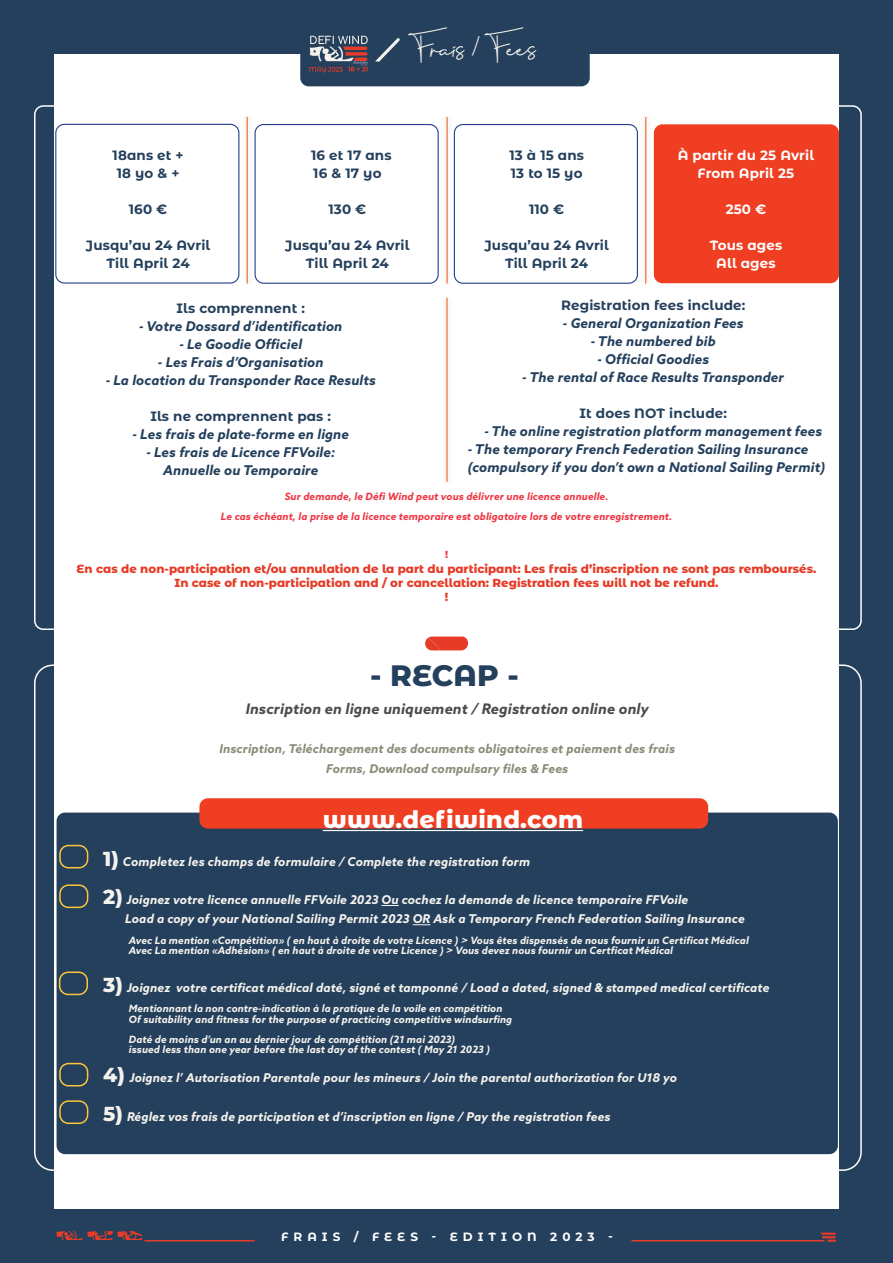
<style>
.page{position:relative;width:893px;height:1263px;background:#24405c}
.page>*{position:absolute;margin:0;border:0;box-sizing:border-box;transform-origin:0 0}
.t1{font:800 29.55px "Montserrat Alternates";color:#24405c}
.t2{font:25.35px "Cervanttis";color:#f5f2ed}
.t3{font:800 24px "Montserrat Alternates";letter-spacing:.01em;color:#fff}
.t4{font:italic 700 14.55px "Azo Sans";letter-spacing:.01em;color:#4b4c4d}
.t5{font:italic 700 13.5px/18px "Azo Sans";letter-spacing:.01em;color:#24405c}
.t6{font:700 13.5px "Montserrat Alternates";letter-spacing:.01em;color:#24405c}
.t7{font:700 13.5px "Montserrat Alternates";letter-spacing:.01em;color:#fff}
.t8{font:italic 700 12.15px "Azo Sans";letter-spacing:.01em;color:#f5f2ed}
.t9{font:italic 700 12.15px "Azo Sans";letter-spacing:.01em;color:#8d8c7a}
.t10{font:700 12px "Montserrat Alternates";letter-spacing:.42em;color:#fff}
.t11{font:800 11.7px "Montserrat Alternates";color:#e63b26}
.t12{font:italic 700 10.2px "Azo Sans";letter-spacing:.01em;color:#f5f2ed}
.t13{font:italic 700 10.2px "Azo Sans";letter-spacing:.01em;color:#ee3643}
.t14{font:800 10.2px "Montserrat Alternates";color:#ee3643}
.s1{font-family:"Montserrat Alternates";font-weight:800;font-style:normal;font-size:20.25px}
</style>
<div class="page">
<div style="left:54px;top:54px;width:785px;height:1155px;background:#fff"></div>
<div style="left:300px;top:22px;width:290px;height:64px;background:#24405c;border-radius:9px"></div>
<div style="left:57px;top:812px;width:781px;height:342px;background:#24405c;border-radius:9px"></div>
<svg style="left:381px;top:905px;width:18px;height:1px"></svg>
<svg style="left:413px;top:924px;width:17px;height:1px"></svg>
<div style="left:59px;top:845px;width:29px;height:23px;border:2px solid #fec53a;border-radius:9px"></div>
<div style="left:59px;top:884px;width:29px;height:24px;border:2px solid #fec53a;border-radius:9px"></div>
<div style="left:59px;top:971px;width:29px;height:24px;border:2px solid #fec53a;border-radius:9px"></div>
<div style="left:59px;top:1100px;width:29px;height:24px;border:2px solid #fec53a;border-radius:9px"></div>
<div style="left:59px;top:1063px;width:29px;height:23px;border:2px solid #fec53a;border-radius:9px"></div>
<div style="left:241px;top:112px;width:13px;height:177px;background:#231f20;opacity:.26"></div>
<hr style="left:247px;top:117px;width:1px;height:167px;background:#f36621">
<div style="left:441px;top:112px;width:13px;height:177px;background:#231f20;opacity:.26"></div>
<hr style="left:447px;top:117px;width:1px;height:167px;background:#f36621">
<div style="left:441px;top:292px;width:13px;height:195px;background:#fafafa"></div>
<hr style="left:446px;top:298px;width:2px;height:184px;background:#f36621">
<div style="left:654px;top:124px;width:185px;height:159px;background:#ef3e22;border-radius:9px"></div>
<div style="left:55px;top:124px;width:184px;height:160px;border:1px solid #253f8e;border-radius:9px"></div>
<div style="left:639px;top:112px;width:13px;height:177px;background:#231f20;opacity:.26"></div>
<hr style="left:645px;top:117px;width:1px;height:167px;background:#f36621">
<div style="left:255px;top:124px;width:184px;height:160px;border:1px solid #253f8e;border-radius:9px"></div>
<div style="left:454px;top:124px;width:184px;height:160px;border:1px solid #253f8e;border-radius:9px"></div>
<div style="left:199px;top:798px;width:509px;height:30px;background:#ef3e22;border-radius:9px"></div>
<hr style="left:323px;top:830px;width:260px;height:1px;background:#fff">
<svg style="left:375px;top:38px;width:25px;height:24px"></svg>
<svg style="left:425px;top:636px;width:43px;height:14px"></svg>
<svg style="left:310px;top:36px;width:58px;height:36px"></svg>
<hr style="left:145px;top:1240px;width:110px;height:1px;background:#e63b26">
<hr style="left:631px;top:1240px;width:193px;height:1px;background:#e63b26">
<svg style="left:821px;top:1232px;width:15px;height:10px"></svg>
<svg style="left:56px;top:1231px;width:87px;height:9px"></svg>
<p class="t6" style="left:113px;top:145px;width:73px">18ans et +</p>
<p class="t6" style="left:117px;top:163px;width:64px">18 yo &amp; +</p>
<p class="t6" style="left:129px;top:199px;width:40px">160 €</p>
<p class="t6" style="left:86px;top:235px;width:126px">Jusqu’au 24 Avril</p>
<p class="t6" style="left:107px;top:253px;width:85px">Till April 24</p>
<p class="t2" style="left:410px;top:34px;width:127px">Frais / Fees</p>
<p class="t6" style="left:311px;top:145px;width:82px">16 et 17 ans</p>
<p class="t6" style="left:313px;top:163px;width:70px">16 &amp; 17 yo</p>
<p class="t6" style="left:328px;top:199px;width:39px">130 €</p>
<p class="t6" style="left:285px;top:235px;width:126px">Jusqu’au 24 Avril</p>
<p class="t6" style="left:306px;top:253px;width:85px">Till April 24</p>
<p class="t6" style="left:509px;top:145px;width:76px">13 à 15 ans</p>
<p class="t6" style="left:511px;top:163px;width:73px">13 to 15 yo</p>
<p class="t6" style="left:529px;top:199px;width:37px">110 €</p>
<p class="t6" style="left:484px;top:235px;width:126px">Jusqu’au 24 Avril</p>
<p class="t6" style="left:505px;top:253px;width:85px">Till April 24</p>
<p class="t7" style="left:678px;top:145px;width:138px">À partir du 25 Avril</p>
<p class="t7" style="left:698px;top:163px;width:98px">From April 25</p>
<p class="t7" style="left:726px;top:199px;width:42px">250 €</p>
<p class="t7" style="left:710px;top:235px;width:74px">Tous ages</p>
<p class="t7" style="left:716px;top:253px;width:61px">All ages</p>
<p class="t6" style="left:561px;top:296px;width:186px">Registration fees include:</p>
<p class="t5" style="left:563px;top:314px;width:182px">- General Organization Fees</p>
<p class="t5" style="left:591px;top:332px;width:127px">- The numbered bib</p>
<p class="t5" style="left:597px;top:350px;width:113px">- Official Goodies</p>
<p class="t5" style="left:522px;top:368px;width:263px">- The rental of Race Results Transponder</p>
<p class="t6" style="left:580px;top:404px;width:149px">It does NOT include:</p>
<p class="t5" style="left:484px;top:422px;width:339px">- The online registration platform management fees</p>
<p class="t5" style="left:468px;top:440px;width:359px">- The temporary French Federation Sailing Insurance (compulsory if you don’t own a National Sailing Permit)</p>
<p class="t13" style="left:285px;top:489px;width:325px">Sur demande, le Défi Wind peut vous délivrer une licence annuelle.</p>
<p class="t13" style="left:221px;top:509px;width:453px">Le cas échéant, la prise de la licence temporaire est obligatoire lors de votre enregistrement.</p>
<p class="t6" style="left:177px;top:299px;width:130px">Ils comprennent :</p>
<p class="t5" style="left:139px;top:317px;width:205px">- Votre Dossard d’identification</p>
<p class="t5" style="left:179px;top:335px;width:124px">- Le Goodie Officiel</p>
<p class="t5" style="left:158px;top:353px;width:167px">- Les Frais d’Organisation</p>
<p class="t5" style="left:106px;top:371px;width:272px">- La location du Transponder Race Results</p>
<p class="t6" style="left:150px;top:407px;width:182px">Ils ne comprennent pas :</p>
<p class="t5" style="left:132px;top:425px;width:218px">- Les frais de plate-forme en ligne</p>
<p class="t5" style="left:146px;top:443px;width:190px">- Les frais de Licence FFVoile:</p>
<p class="t5" style="left:163px;top:461px;width:157px">Annuelle ou Temporaire</p>
<p class="t14" style="left:445px;top:547px;width:5px">!</p>
<p class="t11" style="left:77px;top:560px;width:741px">En cas de non-participation et/ou annulation de la part du participant: Les frais d’inscription ne sont pas remboursés.</p>
<p class="t11" style="left:175px;top:574px;width:545px">In case of non-participation and / or cancellation: Registration fees will not be refund.</p>
<p class="t11" style="left:445px;top:588px;width:5px">!</p>
<p class="t1" style="left:370px;top:653px;width:150px">- RECAP -</p>
<p class="t4" style="left:246px;top:699px;width:405px">Inscription en ligne uniquement / Registration online only</p>
<p class="t9" style="left:219px;top:741px;width:457px">Inscription, Téléchargement des documents obligatoires et paiement des frais</p>
<p class="t9" style="left:326px;top:760px;width:244px">Forms, Download compulsary files &amp; Fees</p>
<p class="t3" style="left:323px;top:802px;width:262px">www.defiwind.com</p>
<p class="t8" style="left:103px;top:853px;width:428px"><span class="s1">1)</span> Completez les champs de formulaire / Complete the registration form</p>
<p class="t8" style="left:103px;top:892px;width:586px"><span class="s1">2)</span> Joignez votre licence annuelle FFVoile 2023 Ou cochez la demande de licence temporaire FFVoile</p>
<p class="t8" style="left:125px;top:911px;width:621px">Load a copy of your National Sailing Permit 2023 OR Ask a Temporary French Federation Sailing Insurance</p>
<p class="t12" style="left:129px;top:933px;width:621px">Avec La mention «Compétition» ( en haut à droite de votre Licence ) &gt; Vous êtes dispensés de nous fournir un Certificat Médical</p>
<p class="t12" style="left:129px;top:943px;width:546px">Avec La mention «Adhésion» ( en haut à droite de votre Licence ) &gt; Vous devez nous fournir un Certficat Médical</p>
<p class="t8" style="left:103px;top:980px;width:668px"><span class="s1">3)</span> Joignez votre certificat médical daté, signé et tamponné / Load a dated, signed &amp; stamped medical certificate</p>
<p class="t12" style="left:129px;top:1002px;width:375px">Mentionnant la non contre-indication à la pratique de la voile en compétition</p>
<p class="t12" style="left:129px;top:1012px;width:385px">Of suitability and fitness for the purpose of practicing competitive windsurfing</p>
<p class="t12" style="left:129px;top:1032px;width:328px">Daté de moins d’un an au dernier jour de compétition (21 mai 2023)</p>
<p class="t12" style="left:129px;top:1042px;width:363px">issued less than one year before the last day of the contest ( May 21 2023 )</p>
<p class="t8" style="left:103px;top:1070px;width:575px"><span class="s1">4)</span> Joignez l’ Autorisation Parentale pour les mineurs / Join the parental authorization for U18 yo</p>
<p class="t8" style="left:103px;top:1108px;width:509px"><span class="s1">5)</span> Réglez vos frais de participation et d’inscription en ligne / Pay the registration fees</p>
<p class="t10" style="left:281px;top:1228px;width:333px">FRAIS / FEES - EDITION 2023 -</p>
</div>
